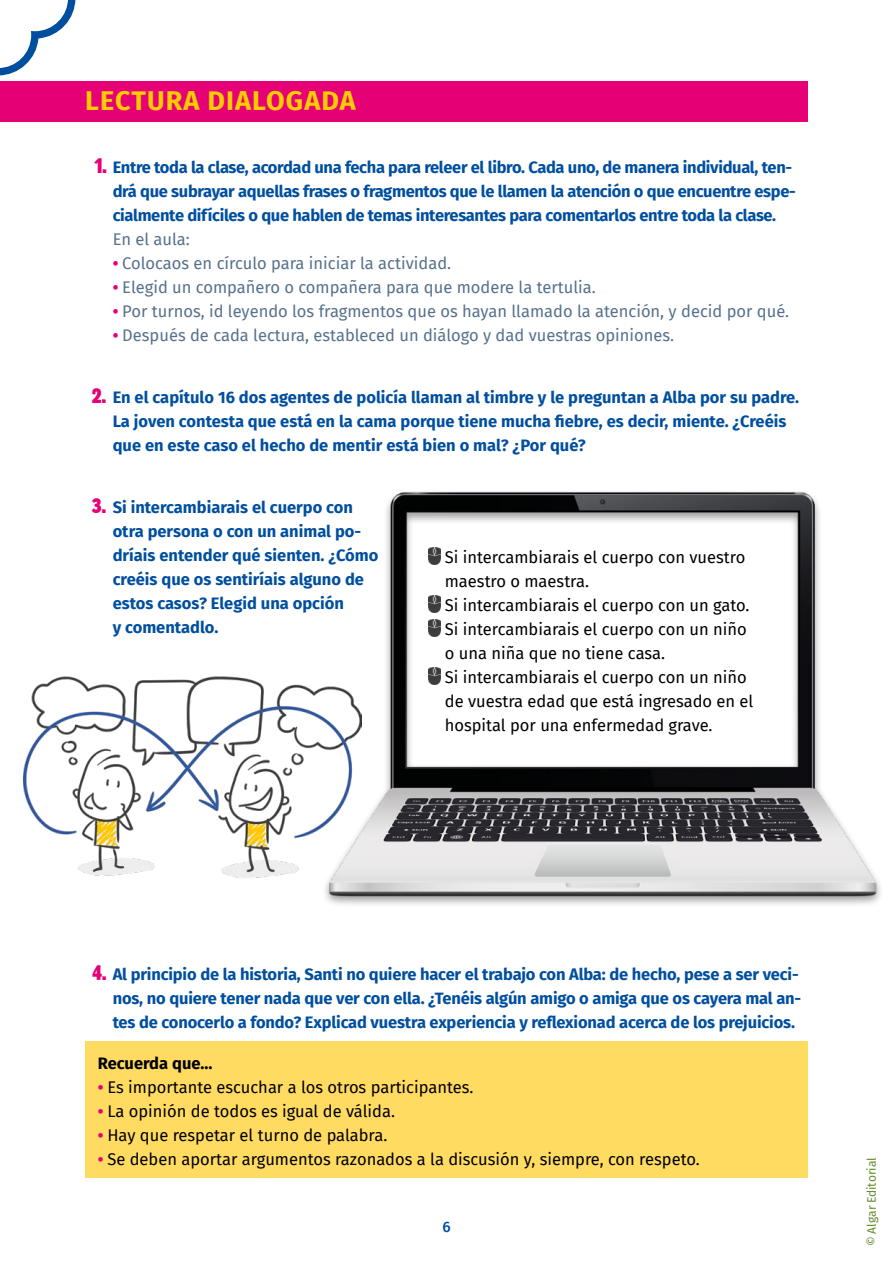
<style>
.page{position:relative;width:893px;height:1263px;background:#fff}
.page>*{position:absolute;margin:0;border:0;box-sizing:border-box;transform-origin:0 0}
.Títol_1{font:700 27px "Fira Sans";letter-spacing:.04em;color:#fc0}
.t1{font:700 16.5px/24px "Fira Sans";letter-spacing:-.01em;color:#004f9f}
.Text{font:16.5px/24px "Fira Sans";color:#000}
.Text_activitats{font:16.5px "Fira Sans";color:#56718b}
.Text-2{font:700 16.5px "Fira Sans";color:#000}
.t2{font:500 15px "Fira Sans";color:#004f9f}
.t3{font:12px "Fira Sans";letter-spacing:-.005em;color:#648d2e}
.s1{font-family:"Block Berthold";font-weight:400;font-stretch:condensed;font-size:21px;color:#e60076}
.s2{font-weight:700;color:#e60076}
</style>
<div class="page">
<img style="left:325px;top:491px;width:556px;height:414px">
<img style="left:23px;top:657px;width:338px;height:239px">
<svg style="left:0;top:0;width:75px;height:75px"></svg>
<div style="left:0;top:81px;width:808px;height:41px;background:#e60076"></div>
<img style="left:428px;top:547px;width:12px;height:18px">
<img style="left:428px;top:595px;width:12px;height:18px">
<img style="left:428px;top:619px;width:12px;height:18px">
<img style="left:428px;top:667px;width:12px;height:18px">
<div style="left:85px;top:1041px;width:723px;height:137px;background:#ffdb62"></div>
<p class="Títol_1" style="left:85px;top:78px;width:272px">LECTURA DIALOGADA</p>
<p class="t1" style="left:113px;top:154px;width:685px;text-indent:-19px"><span class="s1">1.</span> Entre toda la clase, acordad una fecha para releer el libro. Cada uno, de manera individual, ten&shy;drá que subrayar aquellas frases o fragmentos que le llamen la atención o que encuentre espe&shy;cialmente difíciles o que hablen de temas interesantes para comentarlos entre toda la clase.</p>
<p class="Text_activitats" style="left:113px;top:226px;width:79px">En el aula:</p>
<p class="Text_activitats" style="left:113px;top:250px;width:340px"><span class="s2">•</span> Colocaos en círculo para iniciar la actividad.</p>
<p class="Text_activitats" style="left:113px;top:274px;width:485px"><span class="s2">•</span> Elegid un compañero o compañera para que modere la tertulia.</p>
<p class="Text_activitats" style="left:113px;top:298px;width:678px"><span class="s2">•</span> Por turnos, id leyendo los fragmentos que os hayan llamado la atención, y decid por qué.</p>
<p class="Text_activitats" style="left:113px;top:322px;width:563px"><span class="s2">•</span> Después de cada lectura, estableced un diálogo y dad vuestras opiniones.</p>
<p class="t1" style="left:113px;top:384px;width:688px;text-indent:-21px"><span class="s1">2.</span> En el capítulo 16 dos agentes de policía llaman al timbre y le preguntan a Alba por su padre.<br>La joven contesta que está en la cama porque tiene mucha fiebre, es decir, miente. ¿Creéis que en este caso el hecho de mentir está bien o mal? ¿Por qué?</p>
<p class="t1" style="left:113px;top:494px;width:267px;text-indent:-20px"><span class="s1">3.</span> Si intercambiarais el cuerpo con otra persona o con un animal po&shy;dríais entender qué sienten. ¿Cómo creéis que os sentiríais alguno de estos casos? Elegid una opción<br>y comentadlo.</p>
<p class="Text" style="left:445px;top:544px;width:302px">Si intercambiarais el cuerpo con vuestro maestro o maestra.</p>
<p class="Text" style="left:445px;top:592px;width:306px">Si intercambiarais el cuerpo con un gato.</p>
<p class="Text" style="left:445px;top:616px;width:303px">Si intercambiarais el cuerpo con un niño o una niña que no tiene casa.</p>
<p class="Text" style="left:445px;top:664px;width:310px">Si intercambiarais el cuerpo con un niño de vuestra edad que está ingresado en el hospital por una enfermedad grave.</p>
<p class="t1" style="left:113px;top:961px;width:690px;text-indent:-20px"><span class="s1">4.</span> Al principio de la historia, Santi no quiere hacer el trabajo con Alba: de hecho, pese a ser veci&shy;nos, no quiere tener nada que ver con ella. ¿Tenéis algún amigo o amiga que os cayera mal an&shy;tes de conocerlo a fondo? Explicad vuestra experiencia y reflexionad acerca de los prejuicios.</p>
<p class="Text-2" style="left:98px;top:1049px;width:116px">Recuerda que…</p>
<p class="Text" style="left:98px;top:1075px;width:377px"><span class="s2">•</span> Es importante escuchar a los otros participantes.</p>
<p class="Text" style="left:98px;top:1099px;width:299px"><span class="s2">•</span> La opinión de todos es igual de válida.</p>
<p class="Text" style="left:98px;top:1123px;width:291px"><span class="s2">•</span> Hay que respetar el turno de palabra.</p>
<p class="Text" style="left:98px;top:1147px;width:603px"><span class="s2">•</span> Se deben aportar argumentos razonados a la discusión y, siempre, con respeto.</p>
<p class="t2" style="left:442px;top:1214px;width:10px">6</p>
<p class="t3" style="left:863px;top:1246px;width:90px;rotate:-90deg">© Algar Editorial</p>
</div>
